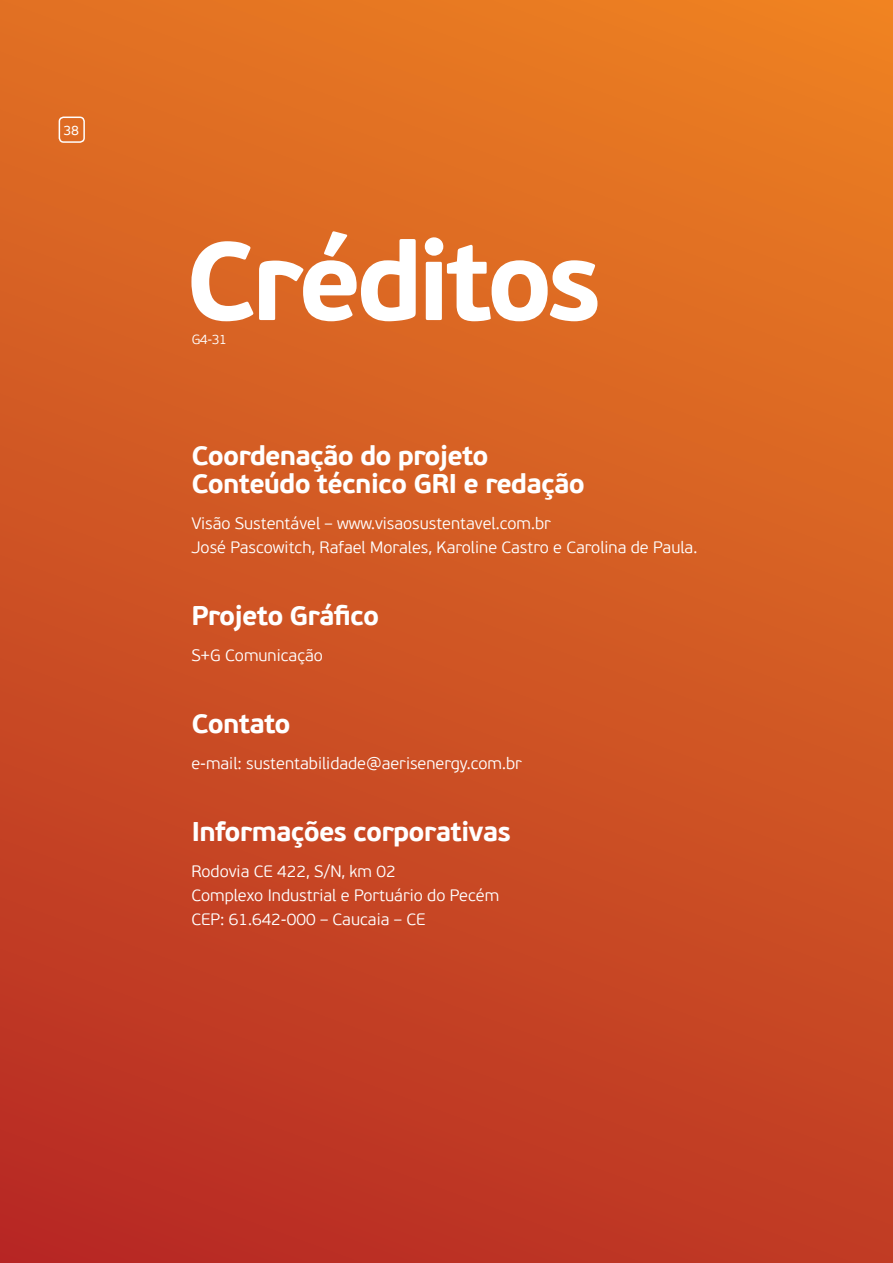
<style>
.page{position:relative;width:893px;height:1263px;background:#fff}
.page>*{position:absolute;margin:0;border:0;box-sizing:border-box;transform-origin:0 0}
.t1{font:700 111px "PF Beau Sans Pro";letter-spacing:-.05em;color:#fff}
.t2{font:700 27px/28.5px "PF Beau Sans Pro";letter-spacing:-.03em;color:#fff}
.t3{font:300 16.5px/24px "PF Beau Sans Pro";color:#fff}
.t4{font:300 13.5px "PF Beau Sans Pro";color:#fff}
.t5{font:13.5px "PF Beau Sans Pro";color:#fff}
</style>
<div class="page">
<div style="left:0;top:0;width:893px;height:1263px;background:linear-gradient(to bottom,#e77a23,#ba3224)"></div>
<div style="left:59px;top:117px;width:26px;height:26px;border:2px solid #fff;border-radius:4px"></div>
<p class="t5" style="left:64px;top:122px;width:17px">38</p>
<h1 class="t1" style="left:185px;top:212px;width:418px">Créditos</h1>
<p class="t4" style="left:192px;top:332px;width:37px">G4-31</p>
<h2 class="t2" style="left:191px;top:441px;width:395px">Coordenação do projeto<br>Conteúdo técnico GRI e redação</h2>
<p class="t3" style="left:191px;top:512px;width:507px">Visão Sustentável – www.visaosustentavel.com.br<br>José Pascowitch, Rafael Morales, Karoline Castro e Carolina de Paula.</p>
<h2 class="t2" style="left:191px;top:602px;width:189px">Projeto Gráfico</h2>
<p class="t3" style="left:191px;top:644px;width:133px">S+G Comunicação</p>
<h2 class="t2" style="left:191px;top:710px;width:101px">Contato</h2>
<p class="t3" style="left:191px;top:752px;width:332px">e-mail: sustentabilidade@aerisenergy.com.br</p>
<h2 class="t2" style="left:191px;top:818px;width:321px">Informações corporativas</h2>
<p class="t3" style="left:191px;top:860px;width:309px">Rodovia CE 422, S/N, km 02<br>Complexo I ndustrial e Portuário do Pecém<br>CEP: 61.642-000 – Caucaia – CE</p>
</div>
